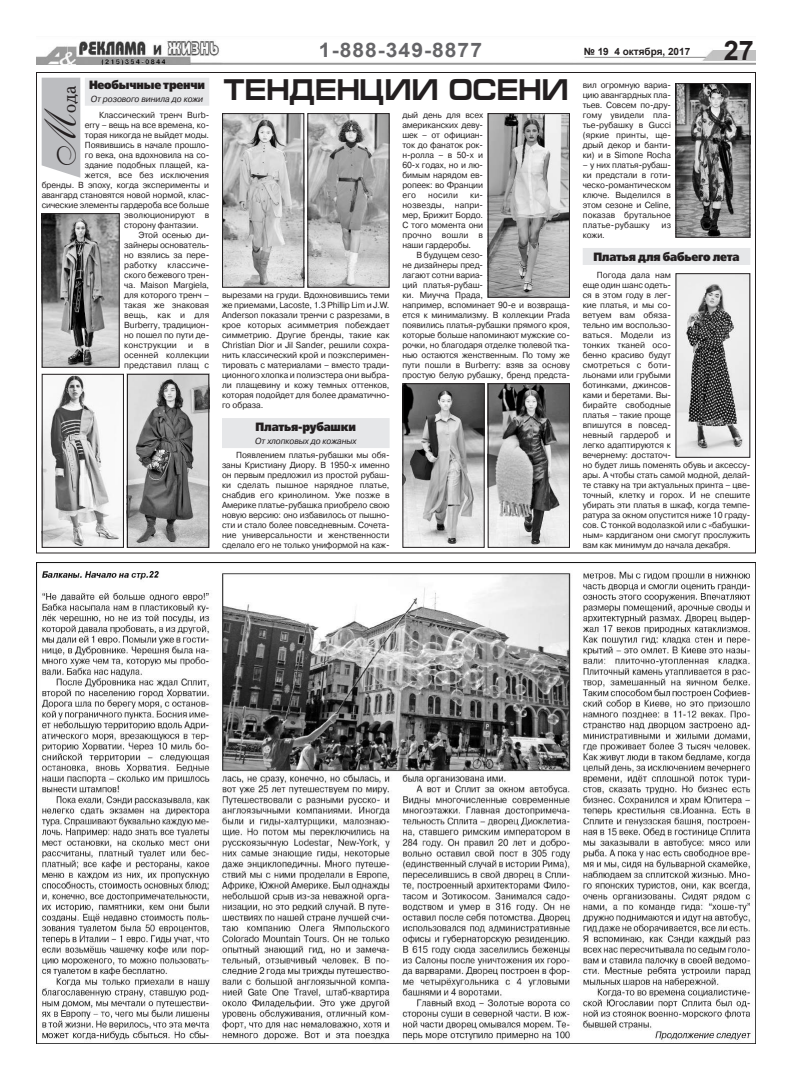
<style>
.page{position:relative;width:792px;height:1080px;background:#fff}
.page>*{position:absolute;margin:0;border:0;box-sizing:border-box;transform-origin:0 0}
.t1{font:700 30px "Europe Extended C";letter-spacing:-.01em;color:#231f20;scale:.89 1}
.t2{font:700 27px "Arial";color:#231f20}
.t3{font:22px "Academy C";color:#231f20;scale:.95 1}
.t4{font:700 20px "Arial";letter-spacing:.05em;color:#656568;scale:1.05 1}
.t5{font:800 12px "Free Set C";letter-spacing:-.02em;color:#231f20;scale:.9 1}
.t6{font:700 10px "Arial";color:#231f20}
.t7{font:500 8.8px/10px "Pragmatica C";letter-spacing:-.01em;color:#231f20;text-align:justify;scale:.95 1}
.t8{font:500 8.8px/10px "Pragmatica C";letter-spacing:-.01em;color:#231f20;text-align:justify;scale:.96 1}
.t9{font:italic 500 8.8px "Pragmatica C";letter-spacing:-.01em;color:#231f20;scale:.95 1}
.t10{font:500 8.8px "Pragmatica C";letter-spacing:.015em;color:#231f20;scale:.96 1}
.t11{font:500 8.8px "Pragmatica C";letter-spacing:.015em;color:#231f20;scale:.95 1}
.t12{font:500 8.8px "Pragmatica C";letter-spacing:.02em;color:#231f20;scale:.96 1}
.s1{font-family:"Anastasia Script";font-size:45px}
</style>
<div class="page">
<img style="left:36px;top:40px;width:720px;height:25px">
<div style="left:85px;top:78px;width:124px;height:28px;background:#e6e7e9"></div>
<div style="left:222px;top:418px;width:168px;height:30px;background:#e6e7e9"></div>
<div style="left:583px;top:248px;width:167px;height:17px;background:#e6e7e9"></div>
<img style="left:44px;top:215px;width:74px;height:151px">
<div style="left:42px;top:213px;width:78px;height:155px;border:1px solid #231f20"></div>
<img style="left:44px;top:376px;width:78px;height:170px">
<div style="left:42px;top:374px;width:82px;height:174px;border:1px solid #231f20"></div>
<img style="left:677px;top:275px;width:71px;height:181px">
<img style="left:129px;top:376px;width:78px;height:170px">
<div style="left:127px;top:374px;width:82px;height:174px;border:1px solid #231f20"></div>
<img style="left:309px;top:115px;width:79px;height:171px">
<div style="left:307px;top:113px;width:83px;height:175px;border:1px solid #231f20"></div>
<img style="left:677px;top:85px;width:71px;height:151px">
<div style="left:675px;top:83px;width:75px;height:155px;border:1px solid #231f20"></div>
<img style="left:490px;top:385px;width:78px;height:161px">
<div style="left:488px;top:383px;width:82px;height:165px;border:1px solid #231f20"></div>
<img style="left:224px;top:115px;width:78px;height:171px">
<div style="left:222px;top:113px;width:82px;height:175px;border:1px solid #231f20"></div>
<img style="left:490px;top:115px;width:78px;height:181px">
<div style="left:488px;top:113px;width:82px;height:185px;border:1px solid #231f20"></div>
<img style="left:404px;top:385px;width:79px;height:161px">
<div style="left:402px;top:383px;width:83px;height:165px;border:1px solid #231f20"></div>
<div style="left:42px;top:78px;width:38px;height:100px;background:#bcbdc0"></div>
<img style="left:36px;top:562px;width:719px;height:482px">
<h3 class="t5" style="left:89px;top:78px;width:130px">Необычные тренчи</h3>
<p class="t9" style="left:91px;top:94px;width:120px">От розового винила до кожи</p>
<p class="t7" style="left:99px;top:110px;width:117px">Классический тренч Burb-</p>
<p class="t7" style="left:85px;top:120px;width:132px">erry – вещь на все времена, ко-</p>
<p class="t7" style="left:85px;top:130px;width:132px">торая никогда не выйдет моды.</p>
<p class="t7" style="left:85px;top:140px;width:132px">Появившись в начале прошло-</p>
<p class="t7" style="left:85px;top:150px;width:132px">го века, она вдохновила на со-</p>
<p class="t7" style="left:85px;top:160px;width:132px">здание подобных плащей, ка-</p>
<p class="t7" style="left:85px;top:170px;width:132px">жется, все без исключения</p>
<p class="t7" style="left:42px;top:180px;width:178px">бренды. В эпоху, когда эксперименты и</p>
<p class="t7" style="left:42px;top:190px;width:178px">авангард становятся новой нормой, клас-</p>
<p class="t7" style="left:42px;top:200px;width:178px">сические элементы гардероба все больше</p>
<p class="t11" style="left:124px;top:210px;width:91px">эволюционируют в</p>
<p class="t7" style="left:124px;top:220px;width:80px">сторону фантазии.</p>
<p class="t8" style="left:138px;top:230px;width:75px">Этой осенью ди-</p>
<p class="t8" style="left:124px;top:240px;width:90px">зайнеры основатель-</p>
<p class="t8" style="left:124px;top:250px;width:90px">но взялись за пере-</p>
<p class="t10" style="left:124px;top:260px;width:90px">работку классиче-</p>
<p class="t8" style="left:124px;top:270px;width:90px">ского бежевого трен-</p>
<p class="t8" style="left:124px;top:280px;width:90px">ча. Maison Margiela,</p>
<p class="t8" style="left:124px;top:290px;width:90px">для которого тренч –</p>
<p class="t8" style="left:124px;top:300px;width:90px">такая же знаковая</p>
<p class="t10" style="left:124px;top:310px;width:90px">вещь, как и для</p>
<p class="t8" style="left:124px;top:320px;width:90px">Burberry, традицион-</p>
<p class="t8" style="left:124px;top:330px;width:90px">но пошел по пути де-</p>
<p class="t12" style="left:124px;top:340px;width:56px">конструкции</p>
<p class="t8" style="left:188px;top:340px;width:7px">и</p>
<h3 class="t3" style="left:54px;top:172px;width:92px;rotate:-90deg"><span class="s1">М</span>ода</h3>
<p class="t8" style="left:124px;top:340px;width:90px;text-indent:80px">в осенней коллекции представил плащ с</p>
<h3 class="t4" style="left:319px;top:36px;width:157px">1-888-349-8877</h3>
<p class="t6" style="left:584px;top:44px;width:108px">№ 19 4 октября, 2017</p>
<h2 class="t2" style="left:724px;top:31px;width:32px">27</h2>
<h1 class="t1" style="left:223px;top:73px;width:390px">ТЕНДЕНЦИИ ОСЕНИ</h1>
<p class="t8" style="left:222px;top:290px;width:176px">вырезами на груди. Вдохновившись теми же приемами, Lacoste, 1.3 Phillip Lim и J.W.<br>Anderson показали тренчи с разрезами, в крое которых асимметрия побеждает симметрию. Другие бренды, такие как Christian Dior и Jil Sander, решили сохра&shy;нить классический крой и поэксперимен&shy;тировать с материалами – вместо тради&shy;ционного хлопка и полиэстера они выбра&shy;ли плащевину и кожу темных оттенков, которая подойдет для более драматично&shy;го образа.</p>
<h3 class="t5" style="left:256px;top:420px;width:113px">Платья-рубашки</h3>
<p class="t9" style="left:255px;top:436px;width:108px">От хлопковых до кожаных</p>
<p class="t7" style="left:222px;top:450px;width:178px;text-indent:14px">Появлением платья-рубашки мы обя&shy;заны Кристиану Диору. В 1950-х именно он первым предложил из простой рубаш&shy;ки сделать пышное нарядное платье, снабдив его кринолином. Уже позже в Америке платье-рубашка приобрело свою новую версию: оно избавилось от пышно&shy;сти и стало более повседневным. Сочета&shy;ние универсальности и женственности сделало его не только униформой на каж-</p>
<p class="t7" style="left:402px;top:110px;width:87px">дый день для всех американских деву&shy;шек – от официан&shy;ток до фанаток рок&shy;н-ролла – в 50-х и 60-х годах, но и лю&shy;бимым нарядом ев&shy;ропеек: во Франции его</p>
<p class="t7" style="left:428px;top:190px;width:33px">носили</p>
<p class="t7" style="left:402px;top:190px;width:87px;text-indent:68px">ки&shy;нозвезды, напри&shy;мер, Брижит Бордо.<br>С того момента они прочно вошли в наши гардеробы.</p>
<p class="t7" style="left:402px;top:250px;width:178px;text-align:left;text-indent:14px">В будущем сезо-<br>не дизайнеры пред-<br>лагают сотни вариа-<br>ций платья-рубаш-<br>ки. Миучча Прада,<br>например, вспоминает 90-е и возвраща&shy;ется к минимализму. В коллекции Prada появились платья-рубашки прямого кроя, которые больше напоминают мужские со&shy;рочки, но благодаря отделке тюлевой тка&shy;нью остаются женственным. По тому же пути пошли в Burberry: взяв за основу простую белую рубашку, бренд предста-</p>
<p class="t7" style="left:583px;top:80px;width:94px">вил огромную вариа&shy;цию авангардных пла&shy;тьев. Совсем по-дру&shy;гому увидели пла&shy;тье-рубашку в Gucci (яркие принты, ще&shy;дрый декор и банти&shy;ки) и в Simone Rocha</p>
<p class="t7" style="left:583px;top:160px;width:94px">– у них платья-рубаш&shy;ки предстали в готи&shy;ческо-романтическом ключе. Выделился в этом сезоне и Celine, показав брутальное платье-рубашку</p>
<p class="t7" style="left:662px;top:220px;width:11px">из</p>
<p class="t7" style="left:583px;top:230px;width:25px">кожи.</p>
<h3 class="t5" style="left:593px;top:250px;width:164px">Платья для бабьего лета</h3>
<p class="t8" style="left:583px;top:270px;width:176px;text-align:left;text-indent:14px">Погода дала нам<br>еще один шанс одеть-<br>ся в этом году в лег-<br>кие платья, и мы со-<br>ветуем вам обяза-<br>тельно им воспользо-<br>ваться. Модели из<br>тонких тканей осо-<br>бенно красиво будут<br>смотреться с боти-<br>льонами или грубыми<br>ботинками, джинсов-<br>ками и беретами. Вы-<br>бирайте свободные<br>платья – такие проще<br>впишутся в повсед-<br>невный гардероб и<br>легко адаптируются к<br>вечернему: достаточ-<br>но будет лишь поменять обувь и аксессу&shy;ары. А чтобы стать самой модной, делай&shy;те ставку на три актуальных принта – цве&shy;точный, клетку и горох. И не спешите убирать эти платья в шкаф, когда темпе&shy;ратура за окном опустится ниже 10 граду&shy;сов. С тонкой водолазкой или с «бабушки&shy;ным» кардиганом они смогут прослужить вам как минимум до начала декабря.</p>
</div>
